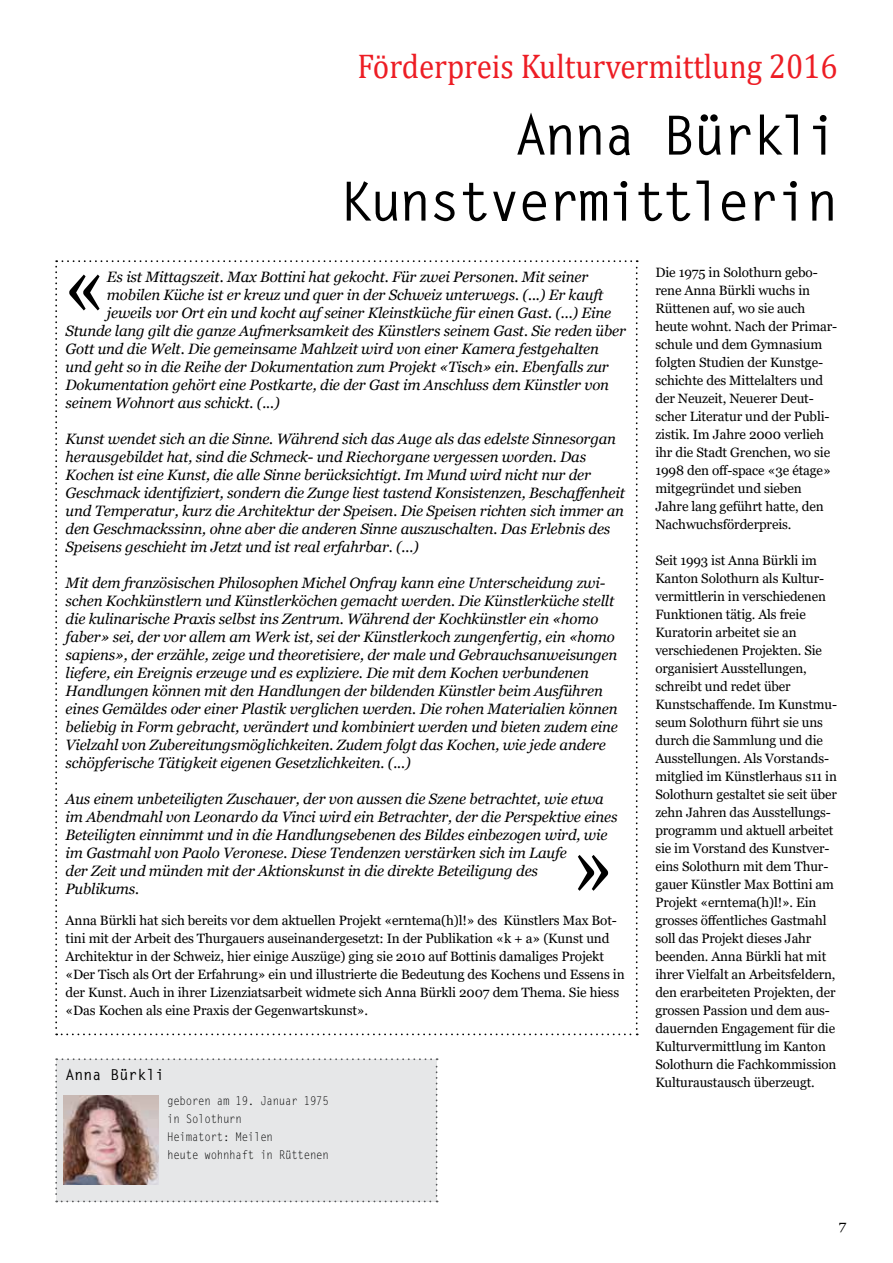
<style>
.page{position:relative;width:893px;height:1263px;background:#fff}
.page>*{position:absolute;margin:0;border:0;box-sizing:border-box;transform-origin:0 0}
.t1{font:90px "Georgia";color:#000;scale:.83 1}
.t2{font:700 54px/66px "Letter Gothic Std";letter-spacing:-.05em;color:#000;text-align:right}
.t3{font:34.5px "Cambria";color:#ed1d24;scale:.9 1}
.t4{font:italic 15px/18px "Georgia";letter-spacing:-.01em;color:#000}
.t5{font:700 15px "Letter Gothic Std";color:#000}
.t6{font:13.5px/18px "Georgia";letter-spacing:-.01em;color:#000}
.t7{font:13.5px "Georgia";letter-spacing:-.01em;color:#000;scale:1.11 1}
.t8{font:12px/18px "Letter Gothic Std";letter-spacing:-.025em;color:#000;scale:.9 1}
</style>
<div class="page">
<div style="left:55px;top:1058px;width:383px;height:144px;background:#e6e7e8"></div>
<img style="left:64px;top:1095px;width:95px;height:89px">
<svg style="left:55px;top:260px;width:583px;height:775px"></svg>
<h3 class="t3" style="left:357px;top:46px;width:535px">Förderpreis Kulturvermittlung 2016</h3>
<h2 class="t2" style="left:340px;top:103px;width:500px">Anna Bürkli<br>Kunstvermittlerin</h2>
<p class="t4" style="left:107px;top:268px;width:483px">Es ist Mittagszeit. Max Bottini hat gekocht. Für zwei Personen. Mit seiner</p>
<p class="t4" style="left:107px;top:286px;width:498px">mobilen Küche ist er kreuz und quer in der Schweiz unterwegs. (...) Er kauft</p>
<p class="t4" style="left:107px;top:304px;width:506px">jeweils vor Ort ein und kocht auf seiner Kleinstküche für einen Gast. (...) Eine</p>
<p class="t4" style="left:66px;top:322px;width:562px">Stunde lang gilt die ganze Aufmerksamkeit des Künstlers seinem Gast. Sie reden über</p>
<p class="t4" style="left:66px;top:340px;width:535px">Gott und die Welt. Die gemeinsame Mahlzeit wird von einer Kamera festgehalten</p>
<p class="t4" style="left:66px;top:358px;width:545px">und geht so in die Reihe der Dokumentation zum Projekt «Tisch» ein. Ebenfalls zur</p>
<p class="t4" style="left:66px;top:376px;width:545px">Dokumentation gehört eine Postkarte, die der Gast im Anschluss dem Künstler von</p>
<p class="t4" style="left:66px;top:394px;width:216px">seinem Wohnort aus schickt. (...)</p>
<p class="t4" style="left:66px;top:430px;width:561px">Kunst wendet sich an die Sinne. Während sich das Auge als das edelste Sinnesorgan herausgebildet hat, sind die Schmeck- und Riechorgane vergessen worden. Das Kochen ist eine Kunst, die alle Sinne berücksichtigt. Im Mund wird nicht nur der Geschmack identifiziert, sondern die Zunge liest tastend Konsistenzen, Beschaffenheit und Temperatur, kurz die Architektur der Speisen. Die Speisen richten sich immer an den Geschmackssinn, ohne aber die anderen Sinne auszuschalten. Das Erlebnis des Speisens geschieht im Jetzt und ist real erfahrbar. (...)</p>
<p class="t4" style="left:66px;top:574px;width:554px">Mit dem französischen Philosophen Michel Onfray kann eine Unterscheidung zwi&shy;schen Kochkünstlern und Künstlerköchen gemacht werden. Die Künstlerküche stellt die kulinarische Praxis selbst ins Zentrum. Während der Kochkünstler ein «homo faber» sei, der vor allem am Werk ist, sei der Künstlerkoch zungenfertig, ein «homo sapiens», der erzähle, zeige und theoretisiere, der male und Gebrauchsanweisungen liefere, ein Ereignis erzeuge und es expliziere. Die mit dem Kochen verbundenen Handlungen können mit den Handlungen der bildenden Künstler beim Ausführen eines Gemäldes oder einer Plastik verglichen werden. Die rohen Materialien können beliebig in Form gebracht, verändert und kombiniert werden und bieten zudem eine Vielzahl von Zubereitungsmöglichkeiten. Zudem folgt das Kochen, wie jede andere schöpferische Tätigkeit eigenen Gesetzlichkeiten. (...)</p>
<p class="t4" style="left:66px;top:790px;width:554px">Aus einem unbeteiligten Zuschauer, der von aussen die Szene betrachtet, wie etwa im Abendmahl von Leonardo da Vinci wird ein Betrachter, der die Perspektive eines Beteiligten einnimmt und in die Handlungsebenen des Bildes einbezogen wird, wie im Gastmahl von Paolo Veronese. Diese Tendenzen verstärken sich im Laufe<br>der Zeit und münden mit der Aktionskunst in die direkte Beteiligung des<br>Publikums.</p>
<p class="t6" style="left:66px;top:911px;width:561px">Anna Bürkli hat sich bereits vor dem aktuellen Projekt «erntema(h)l!» des Künstlers Max Bot&shy;tini mit der Arbeit des Thurgauers auseinandergesetzt: In der Publikation «k + a» (Kunst und Architektur in der Schweiz, hier einige Auszüge) ging sie 2010 auf Bottinis damaliges Projekt «Der Tisch als Ort der Erfahrung» ein und illustrierte die Bedeutung des Kochens und Essens in der Kunst. Auch in ihrer Lizenziatsarbeit widmete sich Anna Bürkli 2007 dem Thema. Sie hiess «Das Kochen als eine Praxis der Gegenwartskunst».</p>
<h1 class="t1" style="left:63px;top:230px;width:54px">«</h1>
<h1 class="t1" style="left:571px;top:810px;width:54px">»</h1>
<p class="t5" style="left:66px;top:1065px;width:100px">Anna Bürkli</p>
<p class="t8" style="left:167px;top:1092px;width:181px">geboren am 19. Januar 1975 in Solothurn<br>Heimatort: Meilen<br>heute wohnhaft in Rüttenen</p>
<p class="t6" style="left:655px;top:263px;width:183px">Die 1975 in Solothurn gebo&shy;rene Anna Bürkli wuchs in<br>Rüttenen auf, wo sie auch heute wohnt. Nach der Primar&shy;schule und dem Gymnasium folgten Studien der Kunstge&shy;schichte des Mittelalters und der Neuzeit, Neuerer Deut&shy;scher Literatur und der Publi&shy;zistik. Im Jahre 2000 verlieh ihr die Stadt Grenchen, wo sie<br>1998 den off-space «3e étage» mitgegründet und sieben<br>Jahre lang geführt hatte, den<br>Nachwuchsförderpreis.</p>
<p class="t6" style="left:655px;top:551px;width:183px">Seit 1993 ist Anna Bürkli im<br>Kanton Solothurn als Kultur&shy;vermittlerin in verschiedenen<br>Funktionen tätig. Als freie<br>Kuratorin arbeitet sie an verschiedenen Projekten. Sie organisiert Ausstellungen, schreibt und redet über<br>Kunstschaffende. Im Kunstmu&shy;seum Solothurn führt sie uns durch die Sammlung und die<br>Ausstellungen. Als Vorstands&shy;mitglied im Künstlerhaus s11 in<br>Solothurn gestaltet sie seit über zehn Jahren das Ausstellungs&shy;programm und aktuell arbeitet sie im Vorstand des Kunstver&shy;eins Solothurn mit dem Thur&shy;gauer Künstler Max Bottini am<br>Projekt «erntema(h)l!». Ein grosses öffentliches Gastmahl soll das Projekt dieses Jahr beenden. Anna Bürkli hat mit ihrer Vielfalt an Arbeitsfeldern, den erarbeiteten Projekten, der grossen Passion und dem aus&shy;dauernden Engagement für die<br>Kulturvermittlung im Kanton<br>Solothurn die Fachkommission<br>Kulturaustausch überzeugt.</p>
<p class="t7" style="left:839px;top:1217px;width:8px">7</p>
</div>
